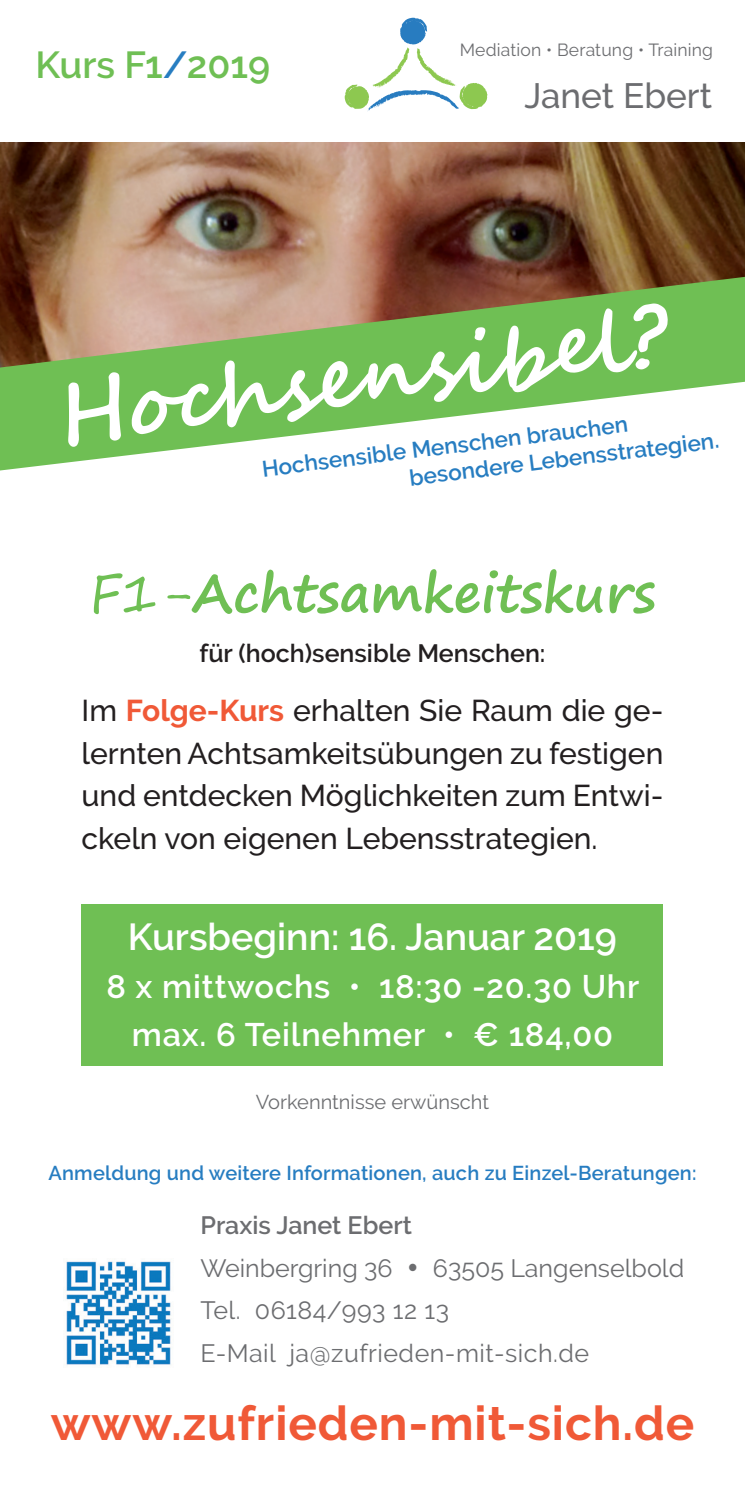
<style>
.page{position:relative;width:745px;height:1489px;background:#fff}
.page>*{position:absolute;margin:0;border:0;box-sizing:border-box;transform-origin:0 0}
.t1{font:700 83.25px "Segoe Script";color:#fff}
.t2{font:700 52.5px "Segoe Print";color:#6fbf54}
.t3{font:700 47.5px "Raleway";letter-spacing:.02em;color:#f05937}
.t4{font:600 37.5px "Raleway";color:#fff}
.t5{font:600 37.5px "Raleway";color:#6fbf54}
.t6{font:500 35px "Raleway";color:#6c6d70}
.t7{font:600 32.5px "Raleway";letter-spacing:.025em;color:#fff}
.t8{font:500 30px/42.5px "Raleway";color:#231f20;text-align:justify}
.t9{font:25px "Raleway";letter-spacing:.02em;color:#6c6d70}
.t10{font:25px "Raleway";color:#6c6d70}
.t11{font:600 25px "Raleway";color:#231f20}
.t12{font:600 25px "Raleway";color:#6c6d70}
.t13{font:600 22.5px "Raleway";color:#277dc1}
.t14{font:600 20px "Raleway";letter-spacing:.01em;color:#277dc1}
.t15{font:20px "Raleway";color:#6c6d70}
.t16{font:17.5px "Raleway";letter-spacing:.01em;color:#6c6d70}
.s1{color:#277dc1}
.s2{font-family:"Segoe Script";font-weight:400}
.s3{font-weight:700;color:#f05937}
.s4{font-family:"Humanist 777 BT Light B"}
</style>
<div class="page">
<div style="left:81px;top:903px;width:582px;height:162px;background:#6fbf54"></div>
<img style="left:0;top:142px;width:744px;height:135px">
<svg style="left:344px;top:18px;width:143px;height:94px"></svg>
<svg style="left:0;top:277px;width:744px;height:193px;fill:#6fbf54"></svg>
<img style="left:66px;top:1261px;width:105px;height:105px">
<p class="t5" style="left:35px;top:43px;width:236px">Kurs F1<span class="s1">/</span>2019</p>
<p class="t16" style="left:459px;top:40px;width:254px">Mediation • Beratung • Training</p>
<p class="t6" style="left:524px;top:76px;width:189px">Janet Ebert</p>
<p class="t1" style="left:49px;top:351px;width:617px;rotate:-8deg">Hochsensibel?</p>
<p class="t13" style="left:260px;top:456px;width:369px;rotate:-7deg">Hochsensible Menschen brauchen</p>
<p class="t13" style="left:408px;top:465px;width:313px;rotate:-7deg">besondere Lebensstrategien.</p>
<p class="t2" style="left:89px;top:545px;width:567px"><span class="s2">F1-</span>Achtsamkeitskurs</p>
<p class="t11" style="left:199px;top:638px;width:347px">für (hoch)sensible Menschen:</p>
<p class="t8" style="left:81px;top:689px;width:583px">Im <span class="s3">Folge-Kurs</span> erhalten Sie Raum die ge&shy;lernten Achtsamkeitsübungen zu festigen und entdecken Möglichkeiten zum Entwi&shy;ckeln von eigenen Lebensstrategien.</p>
<p class="t4" style="left:128px;top:915px;width:490px">Kursbeginn: 16. Januar 2019</p>
<p class="t7" style="left:106px;top:967px;width:534px">8 x mittwochs • 18:30 -20.30 Uhr</p>
<p class="t7" style="left:132px;top:1015px;width:483px">max. 6 Teilnehmer • € 184,00</p>
<p class="t15" style="left:256px;top:1090px;width:234px">Vorkenntnisse erwünscht</p>
<p class="t14" style="left:48px;top:1161px;width:649px">Anmeldung und weitere Informationen, auch zu Einzel-Beratungen:</p>
<p class="t12" style="left:200px;top:1210px;width:213px">Praxis Janet Ebert</p>
<p class="t10" style="left:200px;top:1253px;width:485px">Weinbergring 36 <span class="s4">•</span> 63505 Langenselbold</p>
<p class="t9" style="left:200px;top:1295px;width:250px">Tel. 06184/993 12 13</p>
<p class="t9" style="left:200px;top:1338px;width:390px">E-Mail ja@zufrieden-mit-sich.de</p>
<p class="t3" style="left:51px;top:1395px;width:644px">www.zufrieden-mit-sich.de</p>
</div>
